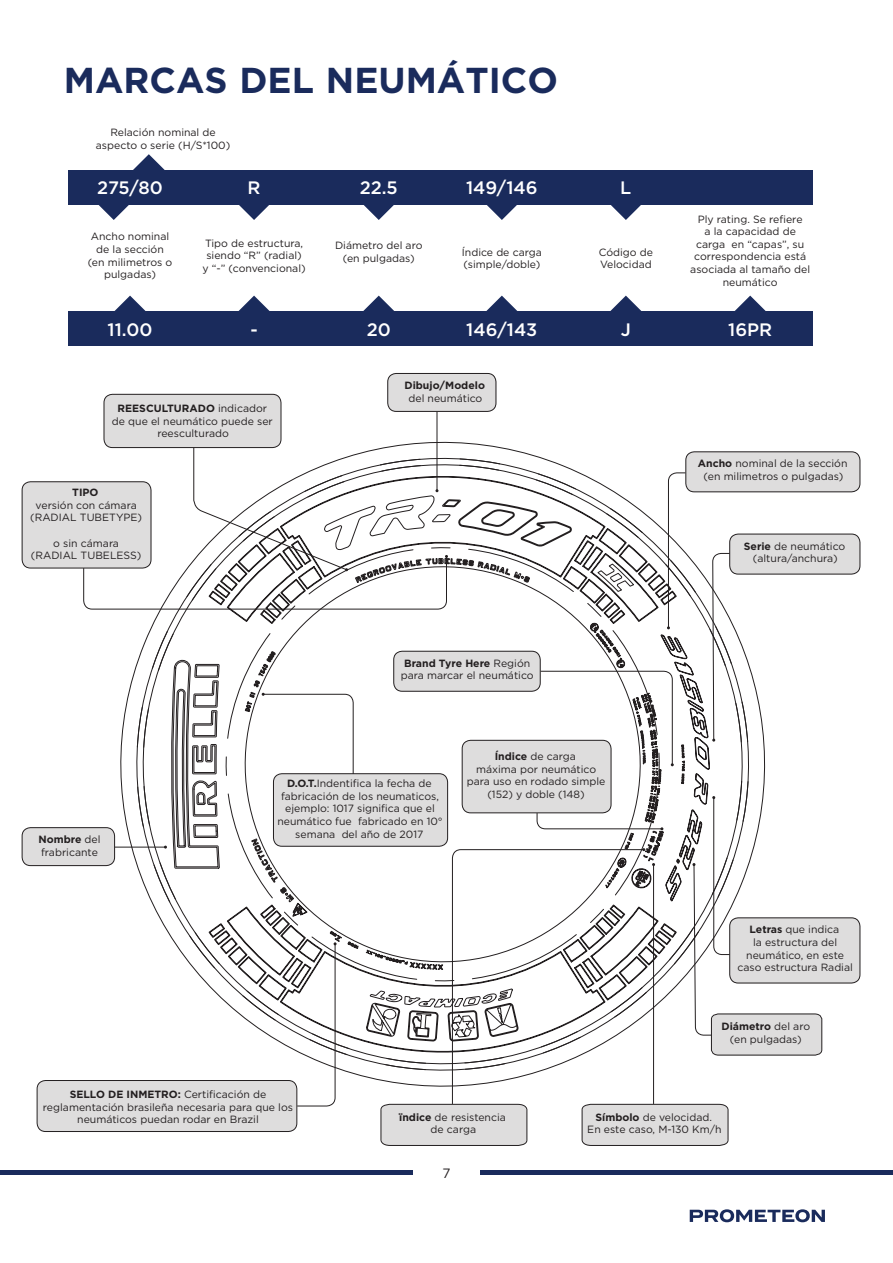
<style>
.page{position:relative;width:893px;height:1263px;background:#fff}
.page>*{position:absolute;margin:0;border:0;box-sizing:border-box;transform-origin:0 0}
.t1{font:700 36px "Gotham";color:#1a2b5c}
.t2{font:500 18px "Gotham";color:#fff}
.t3{font:13.5px "Gotham";color:#231f20}
.t4{font:10.5px/12.6px "Gotham";color:#231f20;text-align:center}
.t5{font:700 10.5px "Gotham";color:#231f20}
.s1{font-weight:700}
</style>
<div class="page">
<hr style="left:0;top:1170px;width:893px;height:4px;background:#1a2b5c">
<div style="left:413px;top:1165px;width:66px;height:14px;background:#fff"></div>
<svg style="left:690px;top:1209px;width:135px;height:13px"></svg>
<svg style="left:728px;top:533px;width:37px;height:263px"></svg>
<svg style="left:367px;top:1049px;width:288px;height:37px"></svg>
<svg style="left:120px;top:688px;width:37px;height:225px"></svg>
<svg style="left:277px;top:442px;width:242px;height:37px"></svg>
<svg style="left:157px;top:479px;width:571px;height:570px"></svg>
<div style="left:68px;top:170px;width:744px;height:34px;background:#1a2b5c"></div>
<div style="left:68px;top:311px;width:744px;height:34px;background:#1a2b5c"></div>
<svg style="left:97px;top:204px;width:34px;height:16px"></svg>
<svg style="left:133px;top:154px;width:32px;height:16px"></svg>
<svg style="left:114px;top:296px;width:32px;height:15px"></svg>
<svg style="left:237px;top:204px;width:34px;height:16px"></svg>
<svg style="left:238px;top:296px;width:32px;height:15px"></svg>
<svg style="left:362px;top:204px;width:34px;height:16px"></svg>
<svg style="left:363px;top:296px;width:31px;height:15px"></svg>
<svg style="left:485px;top:204px;width:34px;height:16px"></svg>
<svg style="left:486px;top:296px;width:32px;height:15px"></svg>
<svg style="left:609px;top:204px;width:34px;height:16px"></svg>
<svg style="left:610px;top:296px;width:32px;height:15px"></svg>
<svg style="left:735px;top:296px;width:31px;height:15px"></svg>
<hr style="left:437px;top:412px;width:1px;height:79px;background:#231f20">
<div style="left:388px;top:373px;width:108px;height:38px;background:#dedddd;border-radius:9px"></div>
<div style="left:387px;top:373px;width:109px;height:39px;border:1px solid #231f20;border-radius:9px"></div>
<div style="left:22px;top:828px;width:93px;height:37px;background:#dedddd;border-radius:9px"></div>
<div style="left:22px;top:827px;width:93px;height:39px;border:1px solid #231f20;border-radius:9px"></div>
<hr style="left:115px;top:847px;width:50px;height:1px;background:#231f20">
<div style="left:273px;top:774px;width:175px;height:72px;background:#dedddd;border-radius:9px"></div>
<div style="left:273px;top:773px;width:175px;height:74px;border:1px solid #231f20;border-radius:9px"></div>
<svg style="left:164px;top:657px;width:190px;height:269px"></svg>
<div style="left:22px;top:482px;width:129px;height:86px;background:#dedddd;border-radius:9px"></div>
<div style="left:22px;top:481px;width:129px;height:87px;border:1px solid #231f20;border-radius:9px"></div>
<div style="left:104px;top:394px;width:177px;height:54px;background:#dedddd;border-radius:9px"></div>
<div style="left:104px;top:394px;width:177px;height:54px;border:1px solid #231f20;border-radius:9px"></div>
<svg style="left:83px;top:447px;width:377px;height:173px"></svg>
<div style="left:686px;top:452px;width:174px;height:40px;background:#dedddd;border-radius:9px"></div>
<div style="left:685px;top:451px;width:175px;height:41px;border:1px solid #231f20;border-radius:9px"></div>
<div style="left:730px;top:534px;width:130px;height:40px;background:#dedddd;border-radius:9px"></div>
<div style="left:729px;top:534px;width:131px;height:40px;border:1px solid #231f20;border-radius:9px"></div>
<svg style="left:712px;top:553px;width:18px;height:189px"></svg>
<div style="left:730px;top:918px;width:130px;height:65px;background:#dedddd;border-radius:9px"></div>
<div style="left:729px;top:917px;width:131px;height:66px;border:1px solid #231f20;border-radius:9px"></div>
<svg style="left:692px;top:796px;width:130px;height:260px"></svg>
<div style="left:462px;top:740px;width:149px;height:73px;background:#dedddd;border-radius:9px"></div>
<div style="left:462px;top:740px;width:149px;height:73px;border:1px solid #231f20;border-radius:9px"></div>
<svg style="left:536px;top:812px;width:127px;height:18px"></svg>
<svg style="left:581px;top:1103px;width:148px;height:43px;background:#d5d4d4"></svg>
<hr style="left:653px;top:864px;width:1px;height:240px;background:#231f20">
<div style="left:380px;top:1103px;width:148px;height:43px;background:#dedddd"></div>
<svg style="left:452px;top:849px;width:193px;height:256px"></svg>
<div style="left:394px;top:651px;width:146px;height:40px;background:#dedddd;border-radius:9px"></div>
<div style="left:393px;top:651px;width:148px;height:41px;border:1px solid #231f20;border-radius:9px"></div>
<svg style="left:540px;top:472px;width:146px;height:310px"></svg>
<div style="left:37px;top:1080px;width:260px;height:51px;background:#dedddd;border-radius:9px"></div>
<div style="left:37px;top:1080px;width:260px;height:52px;border:1px solid #231f20;border-radius:9px"></div>
<svg style="left:296px;top:942px;width:41px;height:165px"></svg>
<h1 class="t1" style="left:64px;top:56px;width:496px">MARCAS DEL NEUMÁTICO</h1>
<p class="t4" style="left:96px;top:126px;width:136px">Relación nominal de aspecto o serie (H/S*100)</p>
<h2 class="t2" style="left:97px;top:176px;width:67px">275/80</h2>
<h2 class="t2" style="left:248px;top:176px;width:15px">R</h2>
<h2 class="t2" style="left:360px;top:176px;width:40px">22.5</h2>
<h2 class="t2" style="left:466px;top:176px;width:73px">149/146</h2>
<h2 class="t2" style="left:620px;top:176px;width:13px">L</h2>
<p class="t4" style="left:88px;top:230px;width:86px">Ancho nominal de la sección (en milimetros o pulgadas)</p>
<p class="t4" style="left:202px;top:237px;width:105px">Tipo de estructura, siendo “R” (radial) y “-” (convencional)</p>
<p class="t4" style="left:335px;top:239px;width:89px">Diámetro del aro (en pulgadas)</p>
<p class="t4" style="left:462px;top:245px;width:81px;text-align:left">Índice de carga (simple/doble)</p>
<p class="t4" style="left:599px;top:245px;width:56px;text-align:left">Código de<br>Velocidad</p>
<p class="t4" style="left:690px;top:212px;width:121px">Ply rating. Se refiere<br>a la capacidad de carga en “capas”, su correspondencia está asociada al tamaño del neumático</p>
<h2 class="t2" style="left:108px;top:318px;width:46px">11.00</h2>
<h2 class="t2" style="left:250px;top:318px;width:9px">-</h2>
<p class="t4" style="left:112px;top:402px;width:162px"><span class="s1">REESCULTURADO</span> indicador de que el neumático puede ser reesculturado</p>
<p class="t5" style="left:72px;top:485px;width:28px">TIPO</p>
<p class="t4" style="left:30px;top:498px;width:113px">versión con cámara (RADIAL TUBETYPE)</p>
<p class="t4" style="left:31px;top:536px;width:112px">o sin cámara (RADIAL TUBELESS)</p>
<h2 class="t2" style="left:367px;top:318px;width:26px">20</h2>
<h2 class="t2" style="left:466px;top:318px;width:73px">146/143</h2>
<p class="t5" style="left:404px;top:379px;width:82px">Dibujo/Modelo</p>
<p class="t4" style="left:408px;top:392px;width:75px">del neumático</p>
<h2 class="t2" style="left:621px;top:318px;width:12px">J</h2>
<h2 class="t2" style="left:728px;top:318px;width:45px">16PR</h2>
<p class="t4" style="left:698px;top:457px;width:151px"><span class="s1">Ancho</span> nominal de la sección (en milimetros o pulgadas)</p>
<p class="t4" style="left:744px;top:539px;width:103px"><span class="s1">Serie</span> de neumático (altura/anchura)</p>
<p class="t4" style="left:38px;top:833px;width:64px;text-align:left"><span class="s1">Nombre</span> del frabricante</p>
<p class="t4" style="left:401px;top:656px;width:134px"><span class="s1">Brand Tyre Here</span> Región para marcar el neumático</p>
<p class="t4" style="left:277px;top:777px;width:167px"><span class="s1">D.O.T.</span>Indentifica la fecha de fabricación de los neumaticos, ejemplo: 1017 significa que el neumático fue fabricado en 10° semana del año de 2017</p>
<p class="t4" style="left:467px;top:750px;width:140px"><span class="s1">Índice</span> de carga<br>máxima por neumático para uso en rodado simple (152) y doble (148)</p>
<p class="t4" style="left:737px;top:923px;width:117px"><span class="s1">Letras</span> que indica<br>la estructura del neumático, en este caso estructura Radial</p>
<p class="t4" style="left:721px;top:1020px;width:90px"><span class="s1">Diámetro</span> del aro (en pulgadas)</p>
<p class="t4" style="left:43px;top:1088px;width:252px"><span class="s1">SELLO DE INMETRO:</span> Certificación de reglamentación brasileña necesaria para que los neumáticos puedan rodar en Brazil</p>
<p class="t4" style="left:399px;top:1110px;width:108px"><span class="s1">ïndice</span> de resistencia de carga</p>
<p class="t3" style="left:442px;top:1164px;width:10px">7</p>
<p class="t4" style="left:587px;top:1110px;width:136px"><span class="s1">Símbolo</span> de velocidad.<br>En este caso, M-130 Km/h</p>
</div>
